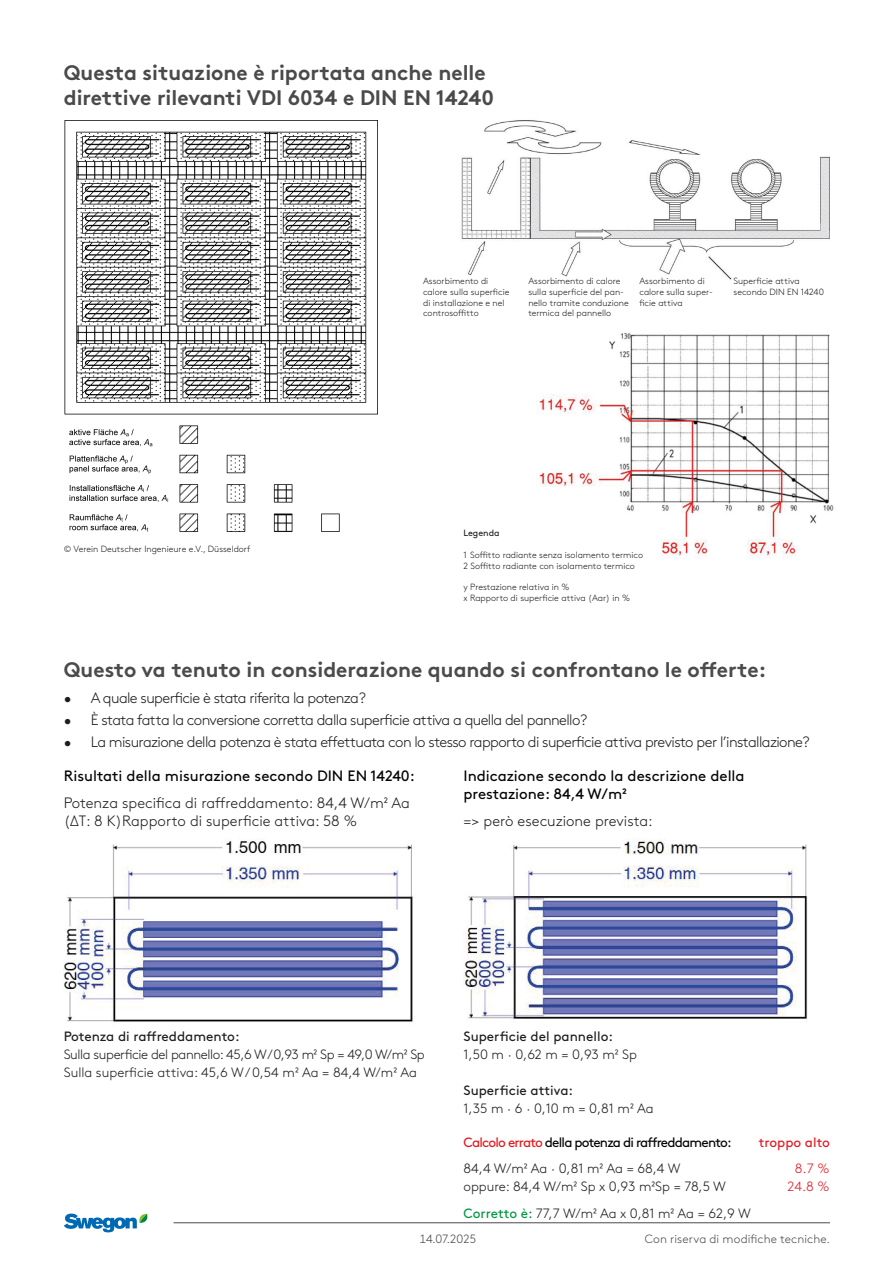
<style>
.page{position:relative;width:893px;height:1263px;background:#fff}
.page>*{position:absolute;margin:0;border:0;box-sizing:border-box;transform-origin:0 0}
.t1{font:700 21px/25px "Swegon Brown";color:#4b4a4a}
.t2{font:700 21px "Swegon Brown";color:#4b4b4a}
.t3{font:300 15px "Swegon Brown";letter-spacing:-.04em;color:#1d1d1b}
.t4{font:300 15px/18px "Swegon Brown";color:#1d1d1b}
.t5{font:15px/18px "Swegon Brown";color:#020304}
.t6{font:300 13.5px "Swegon Brown";color:#1d1d1b}
.t7{font:300 13.5px/18px "Swegon Brown";letter-spacing:-.02em;color:#1d1d1b}
.t8{font:13.5px "Swegon Brown";color:#1d1d1b}
.t9{font:13.5px "Swegon Brown";letter-spacing:-.06em;color:#020304}
.t10{font:13.5px "Swegon Brown";color:#e41720}
.t11{font:300 13.5px "Swegon Brown";color:#e41721}
.t12{font:300 12px "Swegon Brown";letter-spacing:.005em;color:#4b4b4a}
.t13{font:300 9px/10.8px "Swegon Brown";color:#1d1d1b}
.t14{font:9px "Swegon Brown";color:#1d1d1b}
.s1{color:#e4181e}
.s2{font-weight:400;color:#009741}
</style>
<div class="page">
<hr style="left:174px;top:1222px;width:656px;height:1px;background:#4b4b4a">
<svg style="left:64px;top:1213px;width:84px;height:19px"></svg>
<img style="left:64px;top:841px;width:349px;height:181px">
<img style="left:464px;top:839px;width:344px;height:180px">
<img style="left:461px;top:120px;width:369px;height:160px">
<img style="left:64px;top:120px;width:313px;height:412px">
<img style="left:539px;top:333px;width:295px;height:226px">
<div style="left:474px;top:524px;width:178px;height:82px;background:#fff"></div>
<h1 class="t1" style="left:64px;top:57px;width:432px">Questa situazione è riportata anche nelle direttive rilevanti VDI 6034 e DIN EN 14240</h1>
<p class="t13" style="left:64px;top:542px;width:188px">© Verein Deutscher Ingenieure e.V., Düsseldorf</p>
<p class="t13" style="left:423px;top:275px;width:88px">Assorbimento di calore sulla superficie di installazione e nel controsoffitto</p>
<p class="t13" style="left:528px;top:275px;width:102px">Assorbimento di calore sulla superficie del pan&shy;nello tramite conduzione termica del pannello</p>
<p class="t13" style="left:639px;top:275px;width:75px">Assorbimento di calore sulla super&shy;ficie attiva</p>
<p class="t13" style="left:733px;top:275px;width:92px">Superficie attiva secondo DIN EN 14240</p>
<p class="t14" style="left:463px;top:526px;width:38px">Legenda</p>
<p class="t13" style="left:463px;top:549px;width:181px">1 Soffitto radiante senza isolamento termico<br>2 Soffitto radiante con isolamento termico</p>
<p class="t13" style="left:463px;top:581px;width:168px">y Prestazione relativa in %<br>x Rapporto di superficie attiva (Aar) in %</p>
<h1 class="t2" style="left:64px;top:652px;width:704px">Questo va tenuto in considerazione quando si confrontano le offerte:</h1>
<h2 class="t3" style="left:64px;top:687px;width:304px">• A quale superficie è stata riferita la potenza?</h2>
<h2 class="t3" style="left:64px;top:709px;width:525px">• È stata fatta la conversione corretta dalla superficie attiva a quella del pannello?</h2>
<h2 class="t3" style="left:64px;top:731px;width:747px">• La misurazione della potenza è stata effettuata con lo stesso rapporto di superficie attiva previsto per l’installazione?</h2>
<h2 class="t5" style="left:64px;top:766px;width:353px">Risultati della misurazione secondo DIN EN 14240:</h2>
<h2 class="t4" style="left:64px;top:793px;width:348px">Potenza specifica di raffreddamento: 84,4 W/m² Aa (ΔT: 8 K)Rapporto di superficie attiva: 58 %</h2>
<h2 class="t5" style="left:463px;top:766px;width:283px">Indicazione secondo la descrizione della prestazione: 84,4 W/m²</h2>
<h2 class="t4" style="left:463px;top:811px;width:191px">=&gt; però esecuzione prevista:</h2>
<h3 class="t8" style="left:64px;top:1026px;width:177px">Potenza di raffreddamento:</h3>
<h3 class="t7" style="left:64px;top:1044px;width:363px">Sulla superficie del pannello: 45,6 W / 0,93 m² Sp = 49,0 W/m² Sp<br>Sulla superficie attiva: 45,6 W / 0,54 m² Aa = 84,4 W/m² Aa</h3>
<h3 class="t8" style="left:463px;top:1026px;width:151px">Superficie del pannello:</h3>
<h3 class="t6" style="left:463px;top:1044px;width:175px">1,50 m · 0,62 m = 0,93 m² Sp</h3>
<h3 class="t8" style="left:463px;top:1080px;width:111px">Superficie attiva:</h3>
<h3 class="t6" style="left:463px;top:1098px;width:192px">1,35 m · 6 · 0,10 m = 0,81 m² Aa</h3>
<h3 class="t9" style="left:463px;top:1132px;width:270px"><span class="s1">Calcolo errato</span> della potenza di raffreddamento:</h3>
<h3 class="t10" style="left:759px;top:1132px;width:73px">troppo alto</h3>
<h3 class="t6" style="left:463px;top:1159px;width:219px">84,4 W/m² Aa · 0,81 m² Aa = 68,4 W</h3>
<h3 class="t11" style="left:795px;top:1159px;width:36px">8.7 %</h3>
<h3 class="t6" style="left:463px;top:1177px;width:264px">oppure: 84,4 W/m² Sp x 0,93 m²Sp = 78,5 W</h3>
<h3 class="t11" style="left:787px;top:1177px;width:43px">24.8 %</h3>
<h3 class="t6" style="left:463px;top:1203px;width:289px"><span class="s2">Corretto è:</span> 77,7 W/m² Aa x 0,81 m² Aa = 62,9 W</h3>
<h3 class="t12" style="left:420px;top:1230px;width:58px">14.07.2025</h3>
<h3 class="t12" style="left:645px;top:1230px;width:187px">Con riserva di modifiche tecniche.</h3>
</div>
